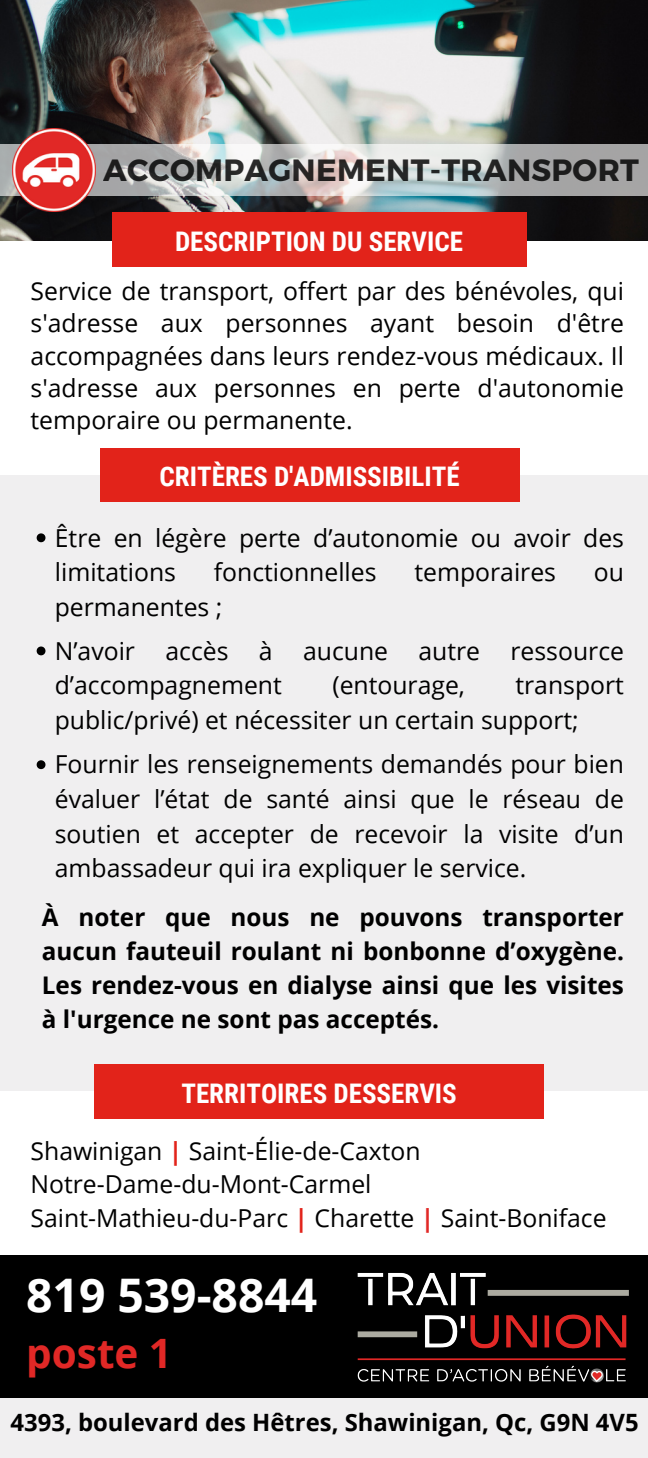
<style>
.page{position:relative;width:648px;height:1458px;background:#fff}
.page>*{position:absolute;margin:0;border:0;box-sizing:border-box;transform-origin:0 0}
.t1{font:700 46.35px "Open Sans";color:#fff}
.t2{font:700 40.5px "Open Sans";color:#e12826}
.t3{font:700 30.82px "Montserrat";letter-spacing:.01em;color:#000}
.t4{font:700 27px "Roboto Condensed";color:#fff}
.t5{font:24.75px/34.6px "Open Sans";color:#000}
.t6{font:700 24.3px/33.8px "Open Sans";color:#000;text-align:justify}
.t7{font:700 23.85px "Open Sans";color:#000}
.s1{font-weight:700;color:#e2231a}
.s2{font-weight:700;color:#e12826}
</style>
<div class="page">
<img style="left:0;top:0;width:648px;height:240px">
<div style="left:112px;top:213px;width:414px;height:54px;background:#e2231a"></div>
<svg style="left:0;top:144px;width:648px;height:52px;background:#c1c3c3"></svg>
<div style="left:0;top:1256px;width:648px;height:142px;background:#000"></div>
<img style="left:357px;top:1273px;width:272px;height:110px">
<div style="left:0;top:1398px;width:648px;height:60px;background:#f0eff0"></div>
<div style="left:0;top:475px;width:648px;height:616px;background:#f0eff0"></div>
<div style="left:100px;top:448px;width:420px;height:54px;background:#e2231a"></div>
<div style="left:95px;top:1064px;width:449px;height:55px;background:#e2231a"></div>
<img style="left:13px;top:129px;width:82px;height:82px">
<svg style="left:37px;top:533px;width:8px;height:9px"></svg>
<svg style="left:37px;top:647px;width:8px;height:8px"></svg>
<svg style="left:37px;top:760px;width:8px;height:9px"></svg>
<p class="t3" style="left:103px;top:150px;width:537px">ACCOMPAGNEMENT-TRANSPORT</p>
<p class="t4" style="left:175px;top:226px;width:290px">DESCRIPTION DU SERVICE</p>
<p class="t5" style="left:31px;top:275px;width:595px;line-height:31.9px;text-align:justify">Service de transport, offert par des bénévoles, qui s'adresse aux personnes ayant besoin d'être accompagnées dans leurs rendez-vous médicaux. Il s'adresse aux personnes en perte d'autonomie temporaire ou permanente.</p>
<p class="t4" style="left:160px;top:461px;width:302px">CRITÈRES D'ADMISSIBILITÉ</p>
<p class="t5" style="left:55px;top:520px;width:571px">Être en légère perte d’autonomie ou avoir des limitations</p>
<p class="t5" style="left:214px;top:554px;width:164px">fonctionnelles</p>
<p class="t5" style="left:414px;top:554px;width:143px">temporaires</p>
<p class="t5" style="left:594px;top:554px;width:32px">ou</p>
<p class="t5" style="left:55px;top:589px;width:169px">permanentes ;</p>
<p class="t5" style="left:55px;top:633px;width:571px">N’avoir accès à aucune autre ressource d’accompagnement</p>
<p class="t5" style="left:332px;top:667px;width:134px">(entourage,</p>
<p class="t5" style="left:55px;top:667px;width:571px;text-indent:461px">transport public/privé) et nécessiter un certain support;</p>
<p class="t5" style="left:55px;top:747px;width:571px;text-align:justify">Fournir les renseignements demandés pour bien évaluer l’état de santé ainsi que le réseau de soutien et accepter de recevoir la visite d’un ambassadeur qui ira expliquer le service.</p>
<p class="t6" style="left:42px;top:900px;width:584px">À noter que nous ne pouvons transporter aucun fauteuil roulant ni bonbonne d’oxygène.<br>Les rendez-vous en dialyse ainsi que les visites à l'urgence ne sont pas acceptés.</p>
<p class="t4" style="left:181px;top:1078px;width:277px">TERRITOIRES DESSERVIS</p>
<p class="t5" style="left:31px;top:1133px;width:392px">Shawinigan <span class="s1">|</span> Saint-Élie-de-Caxton</p>
<p class="t5" style="left:31px;top:1166px;width:342px">Notre-Dame-du-Mont-Carmel</p>
<p class="t5" style="left:31px;top:1200px;width:578px">Saint-Mathieu-du-Parc <span class="s1">|</span> Charette <span class="s2">|</span> Saint-Boniface</p>
<p class="t1" style="left:26px;top:1263px;width:293px">819 539-8844</p>
<p class="t2" style="left:26px;top:1325px;width:147px">poste 1</p>
<p class="t7" style="left:11px;top:1405px;width:630px">4393, boulevard des Hêtres, Shawinigan, Qc, G9N 4V5</p>
</div>
